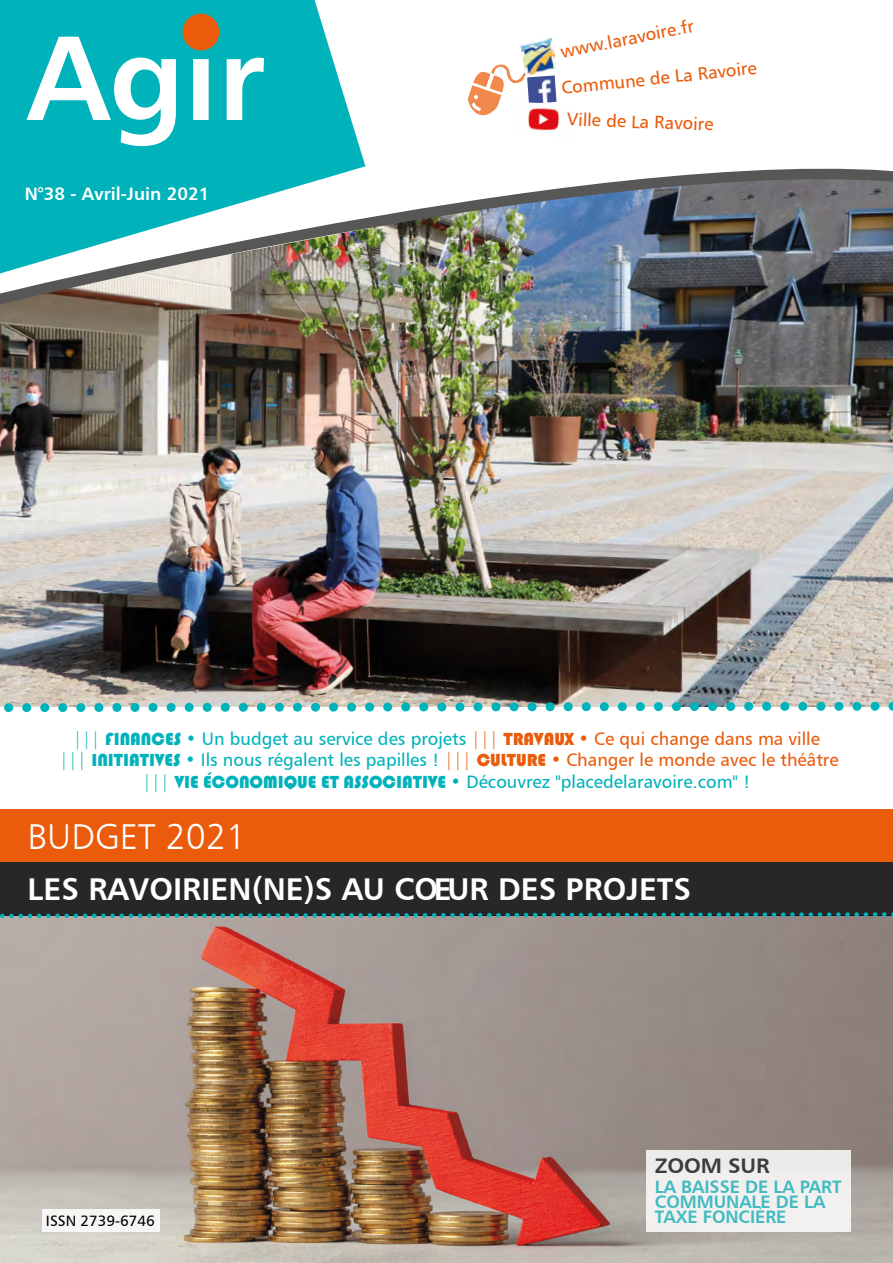
<style>
.page{position:relative;width:893px;height:1263px;background:#fff}
.page>*{position:absolute;margin:0;border:0;box-sizing:border-box;transform-origin:0 0}
.t1{font:120px "Humanist 777 BT Bold B";color:#fff}
.t2{font:36px "Humanist 777 BT Light B";color:#fff}
.t3{font:31.5px "Humanist 777 BT Bold B";color:#fff}
.t4{font:21px "Humanist 777 BT Bold B";letter-spacing:-.01em;color:#3c3c3b;scale:1.07 1}
.t5{font:18px/21.6px "Humanist 777 BT Roman B";color:#00b2ba;text-align:center}
.t6{font:18px "Humanist 777 BT Roman B";color:#ea5b0b}
.t7{font:18px/15px "Humanist 777 BT Bold B";letter-spacing:-.005em;color:#41bac1}
.t8{font:18px "Humanist 777 BT Bold B";color:#fff}
.t9{font:15px "Humanist 777 BT Roman B";color:#000}
.s1{font-family:"Humanist 777 BT Light B"}
.s2{font-family:"Bauhaus 93"}
.s3{font-family:"Humanist 777 BT Bold B"}
.s4{font-family:"Humanist 777 BT Light B";color:#ea5b0b}
.s5{font-family:"Bauhaus 93";color:#ea5b0b}
.s6{font-family:"Humanist 777 BT Bold B";color:#ea5b0b}
.s7{color:#ea5b0b}
</style>
<div class="page">
<img style="left:0;top:920px;width:893px;height:343px">
<img style="left:0;top:315px;width:893px;height:382px">
<div style="left:0;top:0;width:352px;height:122px;background:#00b2ba"></div>
<div style="left:183px;top:14px;width:36px;height:36px;background:#ea5b0b;border-radius:50%"></div>
<div style="left:0;top:859px;width:893px;height:57px;background:#272727"></div>
<img style="left:468px;top:65px;width:58px;height:50px">
<img style="left:527px;top:75px;width:29px;height:27px">
<img style="left:520px;top:38px;width:37px;height:37px">
<img style="left:0;top:122px;width:893px;height:193px">
<img style="left:514px;top:102px;width:60px;height:35px">
<div style="left:0;top:809px;width:893px;height:53px;background:#ea5b0b"></div>
<svg style="left:0;top:912px;width:893px;height:8px"></svg>
<div style="left:646px;top:1150px;width:204px;height:82px;background:#f1f0ef"></div>
<svg style="left:0;top:697px;width:893px;height:16px"></svg>
<div style="left:42px;top:1209px;width:117px;height:22px;background:#f7f6f5"></div>
<h1 class="t1" style="left:27px;top:2px;width:239px">Agir</h1>
<p class="t8" style="left:25px;top:183px;width:186px">N°38 - Avril-Juin 2021</p>
<p class="t6" style="left:559px;top:41px;width:137px;rotate:-11deg">www.laravoire.fr</p>
<p class="t6" style="left:560px;top:77px;width:198px;rotate:-6deg">Commune de La Ravoire</p>
<p class="t6" style="left:567px;top:108px;width:148px;rotate:2deg">Ville de La Ravoire</p>
<p class="t5" style="left:59px;top:727px;width:781px"><span class="s1">|||</span> <span class="s2">FINANCES</span> <span class="s3">•</span> Un budget au service des projets <span class="s4">|||</span> <span class="s5">TRAVAUX</span> <span class="s6">•</span> <span class="s7">Ce qui change dans ma ville<br></span><span class="s1">|||</span> <span class="s2">INITIATIVES</span> <span class="s3">•</span> Ils nous régalent les papilles ! <span class="s4">|||</span> <span class="s5">CULTURE</span> <span class="s6">•</span> <span class="s7">Changer le monde avec le théâtre </span><span class="s1">|||</span> <span class="s2">VIE ÉCONOMIQUE ET ASSOCIATIVE</span> <span class="s3">•</span> Découvrez "placedelaravoire.com" !</p>
<h2 class="t2" style="left:28px;top:814px;width:220px">BUDGET 2021</h2>
<h3 class="t3" style="left:28px;top:869px;width:665px">LES RAVOIRIEN(NE)S AU COEUR DES PROJETS</h3>
<p class="t9" style="left:46px;top:1211px;width:110px">ISSN 2739-6746</p>
<p class="t4" style="left:655px;top:1152px;width:109px">ZOOM SUR</p>
<p class="t7" style="left:655px;top:1178px;width:188px">LA BAISSE DE LA PART<br>COMMUNALE DE LA<br>TAXE FONCIÈRE</p>
</div>
